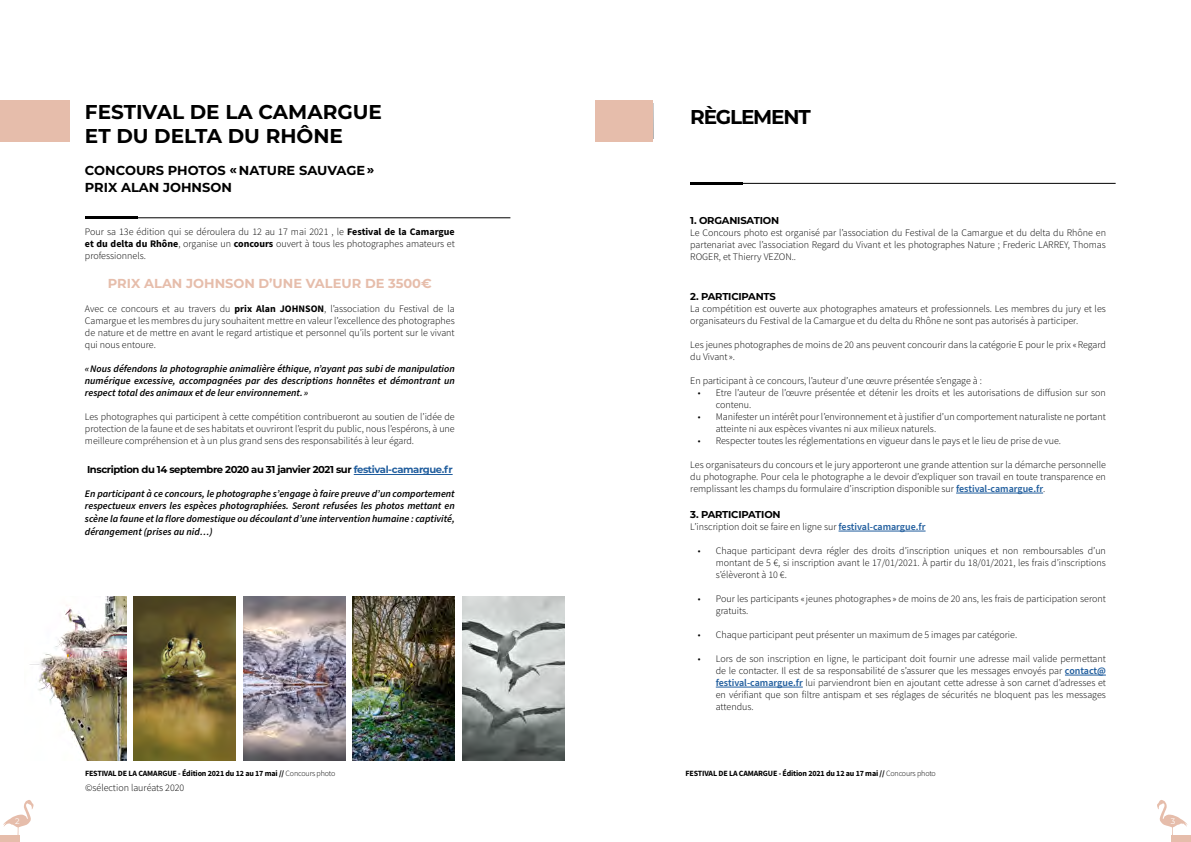
<style>
.page{position:relative;width:1191px;height:842px;background:#fff}
.page>*{position:absolute;margin:0;border:0;box-sizing:border-box;transform-origin:0 0}
.Text{font:700 20px "Montserrat";color:#000}
.Titles{font:700 20px "Montserrat";letter-spacing:-.06em;color:#000}
.Text-2{font:700 13px "Montserrat";color:#000}
.Text-3{font:700 13px "Montserrat";color:#e6bdab}
.Text-4{font:300 10px/12px "Source Sans Pro";color:#000;text-align:justify}
.Text-5{font:italic 600 10px/12px "Source Sans Pro";color:#000;text-align:justify}
.Text-6{font:700 10px "Montserrat";letter-spacing:-.04em;color:#000}
.Text-7{font:700 10px "Montserrat";letter-spacing:-.02em;color:#000}
.t1{font:700 8px "Source Sans Pro";letter-spacing:-.02em;color:#000}
.t2{font:8px "Montserrat";color:#fff}
.s1{font-weight:700}
.s2{color:#215e9e}
.s3{font-weight:300}
.s4{font-weight:600;color:#215e9e}
</style>
<div class="page">
<img style="left:134px;top:596px;width:102px;height:164px">
<img style="left:30px;top:596px;width:96px;height:164px">
<img style="left:353px;top:596px;width:102px;height:164px">
<img style="left:243px;top:596px;width:102px;height:164px">
<img style="left:462px;top:596px;width:102px;height:164px">
<svg style="left:1157px;top:800px;width:30px;height:35px"></svg>
<svg style="left:3px;top:800px;width:31px;height:35px"></svg>
<div style="left:0;top:835px;width:20px;height:7px;background:#e6bdab"></div>
<div style="left:1171px;top:835px;width:20px;height:7px;background:#e6bdab"></div>
<img style="left:69px;top:104px;width:1px;height:34px">
<img style="left:653px;top:104px;width:1px;height:34px">
<hr style="left:354px;top:474px;width:98px;height:1px;background:#215e9e">
<hr style="left:85px;top:217px;width:52px;height:2px;background:#000">
<hr style="left:85px;top:218px;width:425px;height:1px;background:#000">
<div style="left:595px;top:100px;width:58px;height:42px;background:#e6bdab"></div>
<hr style="left:690px;top:182px;width:52px;height:2px;background:#000">
<hr style="left:690px;top:183px;width:425px;height:1px;background:#000">
<hr style="left:956px;top:493px;width:87px;height:1px;background:#215e9e">
<hr style="left:838px;top:531px;width:87px;height:1px;background:#215e9e">
<hr style="left:1065px;top:675px;width:41px;height:1px;background:#215e9e">
<hr style="left:716px;top:687px;width:87px;height:1px;background:#215e9e">
<div style="left:0;top:100px;width:69px;height:42px;background:#e6bdab"></div>
<p class="Text" style="left:85px;top:97px;width:299px">FESTIVAL DE LA CAMARGUE</p>
<p class="Text" style="left:85px;top:121px;width:259px">ET DU DELTA DU RHÔNE</p>
<p class="Text-2" style="left:85px;top:161px;width:291px">CONCOURS PHOTOS « NATURE SAUVAGE »</p>
<p class="Text-2" style="left:85px;top:178px;width:148px">PRIX ALAN JOHNSON</p>
<p class="Text-4" style="left:85px;top:226px;width:371px">Pour sa 13e édition qui se déroulera du 12 au 17 mai 2021 , le <span class="s1">Festival de la Camargue et du delta du Rhône</span>, organise un <span class="s1">concours</span> ouvert à tous les photographes amateurs et professionnels.</p>
<p class="Text-3" style="left:108px;top:274px;width:325px">PRIX ALAN JOHNSON D’UNE VALEUR DE 3500€</p>
<p class="Text-4" style="left:85px;top:303px;width:371px">Avec ce concours et au travers du <span class="s1">prix Alan JOHNSON</span>, l’association du Festival de la Camargue et les membres du jury souhaitent mettre en valeur l’excellence des photographes de nature et de mettre en avant le regard artistique et personnel qu’ils portent sur le vivant qui nous entoure.</p>
<p class="Text-5" style="left:85px;top:363px;width:371px">« Nous défendons la photographie animalière éthique, n’ayant pas subi de manipulation numérique excessive, accompagnées par des descriptions honnêtes et démontrant un respect total des animaux et de leur environnement. »</p>
<p class="Text-4" style="left:85px;top:411px;width:371px">Les photographes qui participent à cette compétition contribueront au soutien de l’idée de protection de la faune et de ses habitats et ouvriront l’esprit du public, nous l’espérons, à une meilleure compréhension et à un plus grand sens des responsabilités à leur égard.</p>
<p class="Text-6" style="left:87px;top:463px;width:367px">Inscription du 14 septembre 2020 au 31 janvier 2021 sur <span class="s2">festival-camargue.fr</span></p>
<p class="Text-5" style="left:85px;top:488px;width:371px">En participant à ce concours, le photographe s’engage à faire preuve d’un comportement respectueux envers les espèces photographiées. Seront refusées les photos mettant en scène la faune et la flore domestique ou découlant d’une intervention humaine : captivité,</p>
<p class="Text-5" style="left:85px;top:525px;width:129px">dérangement (prises au nid…)</p>
<p class="t1" style="left:85px;top:768px;width:252px">FESTIVAL DE LA CAMARGUE - Édition 2021 du 12 au 17 mai // <span class="s3">Concours photo</span></p>
<p class="Text-4" style="left:85px;top:782px;width:101px">©sélection lauréats 2020</p>
<p class="Titles" style="left:690px;top:103px;width:122px">RÈGLEMENT</p>
<p class="Text-7" style="left:690px;top:213px;width:90px">1. ORGANISATION</p>
<p class="Text-4" style="left:690px;top:227px;width:417px">Le Concours photo est organisé par l’association du Festival de la Camargue et du delta du Rhône en partenariat avec l’association Regard du Vivant et les photographes Nature ; Frederic LARREY, Thomas ROGER, et Thierry VEZON..</p>
<p class="Text-7" style="left:690px;top:289px;width:87px">2. PARTICIPANTS</p>
<p class="Text-4" style="left:690px;top:303px;width:417px">La compétition est ouverte aux photographes amateurs et professionnels. Les membres du jury et les organisateurs du Festival de la Camargue et du delta du Rhône ne sont pas autorisés à participer.</p>
<p class="Text-4" style="left:690px;top:339px;width:417px">Les jeunes photographes de moins de 20 ans peuvent concourir dans la catégorie E pour le prix « Regard du Vivant ».</p>
<p class="Text-4" style="left:690px;top:375px;width:293px">En participant à ce concours, l’auteur d’une œuvre présentée s’engage à :</p>
<p class="Text-4" style="left:716px;top:387px;width:392px;text-indent:-18px">• Etre l’auteur de l’œuvre présentée et détenir les droits et les autorisations de diffusion sur son contenu.</p>
<p class="Text-4" style="left:716px;top:411px;width:391px;text-indent:-18px">• Manifester un intérêt pour l’environnement et à justifier d’un comportement naturaliste ne portant atteinte ni aux espèces vivantes ni aux milieux naturels.</p>
<p class="Text-4" style="left:698px;top:435px;width:365px">• Respecter toutes les réglementations en vigueur dans le pays et le lieu de prise de vue.</p>
<p class="Text-4" style="left:690px;top:459px;width:417px">Les organisateurs du concours et le jury apporteront une grande attention sur la démarche personnelle du photographe. Pour cela le photographe a le devoir d’expliquer son travail en toute transparence en remplissant les champs du formulaire d’inscription disponible sur <span class="s4">festival-camargue.fr</span>.</p>
<p class="Text-7" style="left:690px;top:507px;width:92px">3. PARTICIPATION</p>
<p class="Text-4" style="left:690px;top:521px;width:237px">L’inscription doit se faire en ligne sur <span class="s4">festival-camargue.fr</span></p>
<p class="Text-4" style="left:716px;top:545px;width:391px;text-indent:-18px">• Chaque participant devra régler des droits d’inscription uniques et non remboursables d’un montant de 5 €, si inscription avant le 17/01/2021. À partir du 18/01/2021, les frais d’inscriptions s’élèveront à 10 €.</p>
<p class="Text-4" style="left:716px;top:593px;width:391px;text-indent:-18px">• Pour les participants « jeunes photographes » de moins de 20 ans, les frais de participation seront gratuits.</p>
<p class="Text-4" style="left:698px;top:629px;width:321px">• Chaque participant peut présenter un maximum de 5 images par catégorie.</p>
<p class="Text-4" style="left:716px;top:653px;width:391px;text-indent:-18px">• Lors de son inscription en ligne, le participant doit fournir une adresse mail valide permettant de le contacter. Il est de sa responsabilité de s’assurer que les messages envoyés par <span class="s4">contact@ festival-camargue.fr</span> lui parviendront bien en ajoutant cette adresse à son carnet d’adresses et en vérifiant que son filtre antispam et ses réglages de sécurités ne bloquent pas les messages attendus.</p>
<p class="t1" style="left:685px;top:768px;width:252px">FESTIVAL DE LA CAMARGUE - Édition 2021 du 12 au 17 mai // <span class="s3">Concours photo</span></p>
<p class="t2" style="left:15px;top:816px;width:6px">2</p>
<p class="t2" style="left:1170px;top:816px;width:6px">3</p>
</div>
